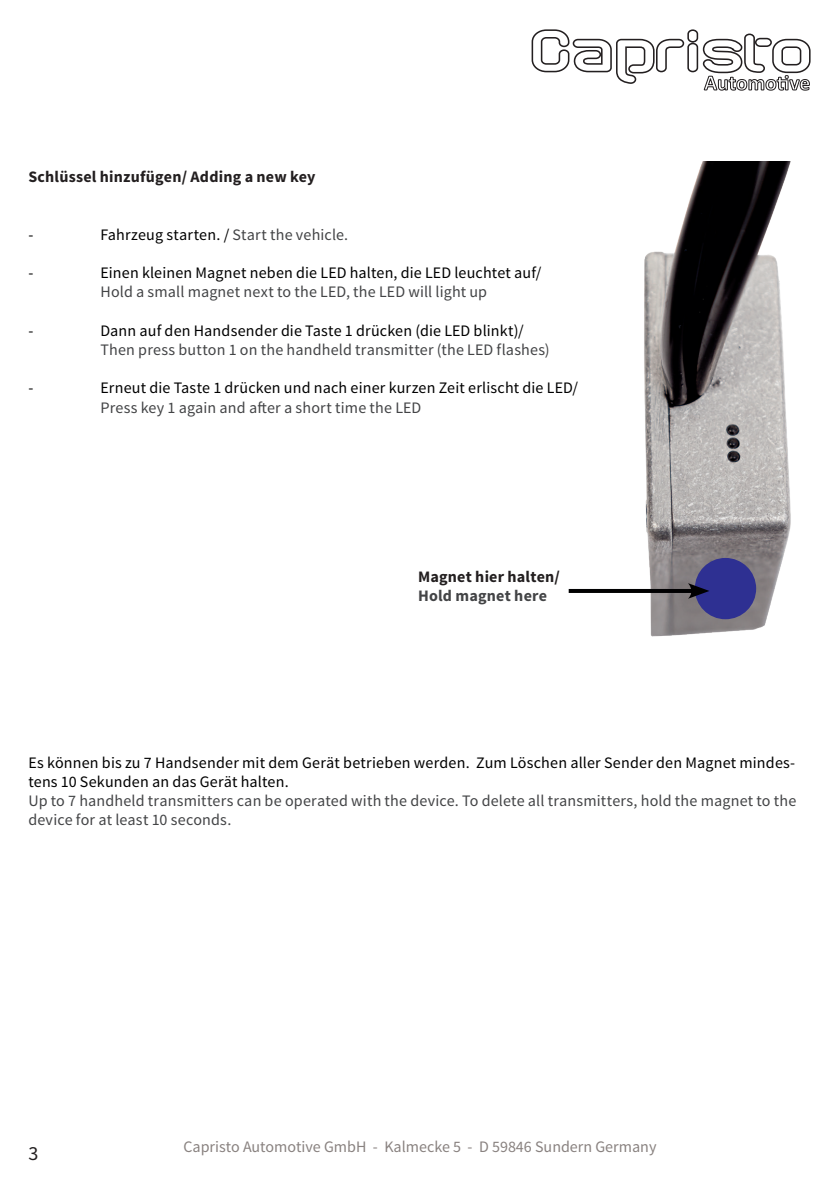
<style>
.page{position:relative;width:840px;height:1191px;background:#fff}
.page>*{position:absolute;margin:0;border:0;box-sizing:border-box;transform-origin:0 0}
.t1{font:20px "Source Sans Pro";color:#231f20}
.t2{font:16px/19.2px "Source Sans Pro";letter-spacing:.01em;color:#000001}
.t3{font:16px/19.2px "Source Sans Pro";letter-spacing:.01em;color:#434446}
.t4{font:16px "Source Sans Pro";color:#898280}
.t5{font:700 16px "Source Sans Pro";letter-spacing:.015em;color:#231f20}
.t6{font:700 16px "Source Sans Pro";letter-spacing:.015em;color:#434446}
.s1{color:#434446}
</style>
<div class="page">
<img style="left:644px;top:161px;width:147px;height:476px">
<div style="left:694px;top:558px;width:61px;height:61px;background:#2e3092;border-radius:50%"></div>
<hr style="left:568px;top:589px;width:127px;height:4px;background:#000001">
<svg style="left:687px;top:583px;width:22px;height:16px"></svg>
<svg style="left:531px;top:29px;width:279px;height:62px"></svg>
<p class="t5" style="left:28px;top:166px;width:288px">Schlüssel hinzufügen/ Adding a new key</p>
<p class="t2" style="left:28px;top:225px;width:6px">-</p>
<p class="t2" style="left:100px;top:225px;width:249px">Fahrzeug starten. / <span class="s1">Start the vehicle.</span></p>
<p class="t2" style="left:28px;top:263px;width:6px">-</p>
<p class="t2" style="left:100px;top:263px;width:442px">Einen kleinen Magnet neben die LED halten, die LED leuchtet auf/</p>
<p class="t3" style="left:100px;top:283px;width:388px">Hold a small magnet next to the LED, the LED will light up</p>
<p class="t2" style="left:28px;top:321px;width:6px">-</p>
<p class="t2" style="left:100px;top:321px;width:424px">Dann auf den Handsender die Taste 1 drücken (die LED blinkt)/</p>
<p class="t3" style="left:100px;top:340px;width:450px">Then press button 1 on the handheld transmitter (the LED flashes)</p>
<p class="t2" style="left:28px;top:379px;width:6px">-</p>
<p class="t2" style="left:100px;top:379px;width:479px">Erneut die Taste 1 drücken und nach einer kurzen Zeit erlischt die LED/</p>
<p class="t3" style="left:100px;top:398px;width:322px">Press key 1 again and after a short time the LED</p>
<p class="t5" style="left:418px;top:566px;width:143px">Magnet hier halten/</p>
<p class="t6" style="left:418px;top:585px;width:130px">Hold magnet here</p>
<p class="t2" style="left:28px;top:753px;width:768px">Es können bis zu 7 Handsender mit dem Gerät betrieben werden. Zum Löschen aller Sender den Magnet mindes&shy;tens 10 Sekunden an das Gerät halten.</p>
<p class="t3" style="left:28px;top:791px;width:769px">Up to 7 handheld transmitters can be operated with the device. To delete all transmitters, hold the magnet to the device for at least 10 seconds.</p>
<p class="t1" style="left:28px;top:1140px;width:11px">3</p>
<p class="t4" style="left:183px;top:1136px;width:474px">Capristo Automotive GmbH - Kalmecke 5 - D 59846 Sundern Germany</p>
</div>
